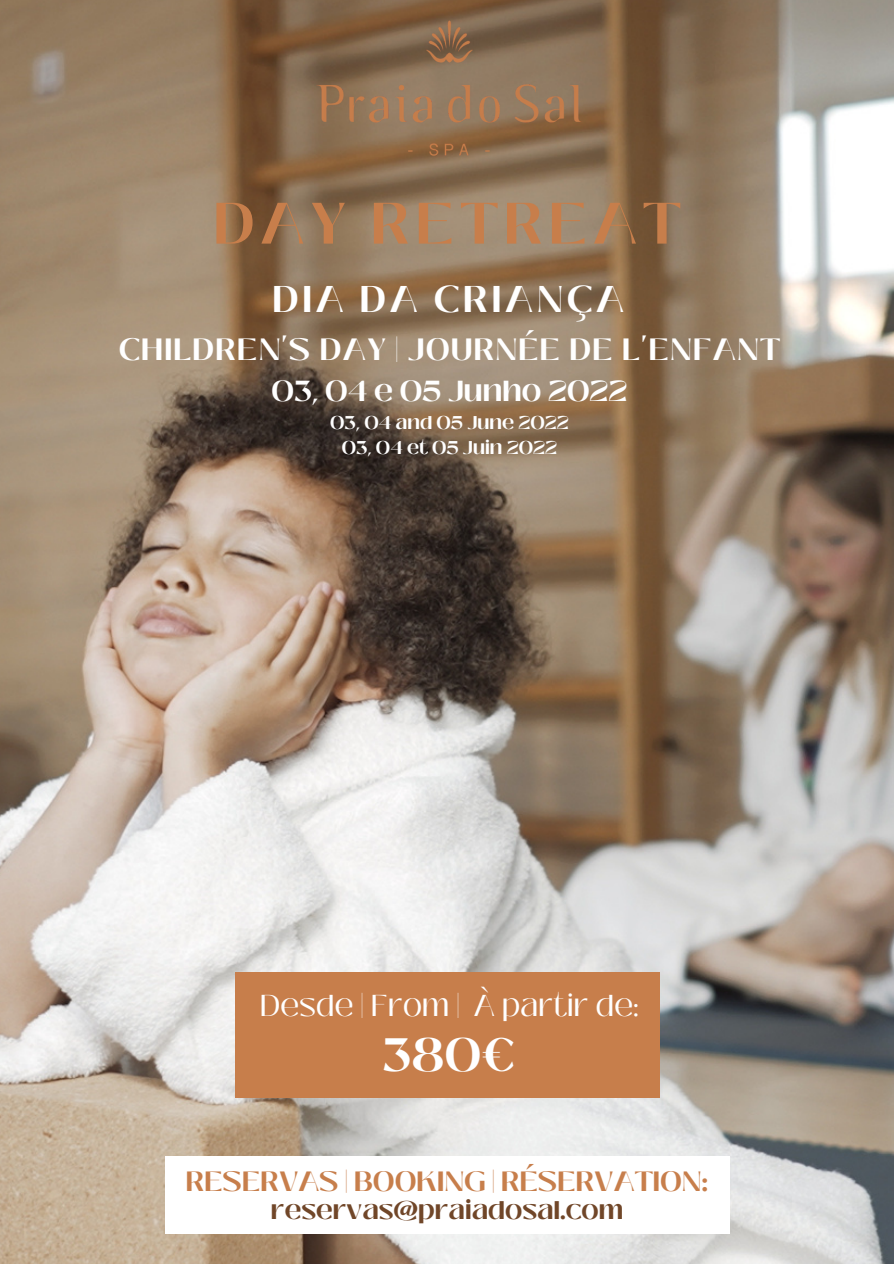
<style>
.page{position:relative;width:894px;height:1264px;background:#fff}
.page>*{position:absolute;margin:0;border:0;box-sizing:border-box;transform-origin:0 0}
.t1{font:700 58.05px "Black Mango";letter-spacing:.1em;color:#c77e4b}
.t2{font:700 46.65px "Black Mango";color:#fff}
.t3{font:700 37.05px "Black Mango";letter-spacing:.1em;color:#fff}
.t4{font:700 30.75px "Black Mango";letter-spacing:.04em;color:#fff}
.t5{font:30.15px "Black Mango";color:#fff}
.t6{font:700 28.95px "Black Mango";color:#fff}
.t7{font:700 27.75px "Black Mango";color:#c77e4b}
.t8{font:700 25.35px "Black Mango";color:#704628}
.t9{font:700 18.45px "Black Mango";color:#fff}
</style>
<div class="page">
<img style="left:0;top:0;width:893px;height:1263px">
<img style="left:301px;top:10px;width:297px;height:159px">
<div style="left:165px;top:1155px;width:564px;height:78px;background:#fff"></div>
<div style="left:235px;top:972px;width:424px;height:125px;background:#c77e4b"></div>
<p class="t1" style="left:213px;top:180px;width:468px">DAY RETREAT</p>
<p class="t3" style="left:272px;top:271px;width:353px">DIA DA CRIANÇA</p>
<p class="t4" style="left:119px;top:326px;width:662px">CHILDREN'S DAY | JOURNÉE DE L'ENFANT</p>
<p class="t6" style="left:271px;top:369px;width:357px">03, 04 e 05 Junho 2022</p>
<p class="t9" style="left:330px;top:409px;width:240px">03, 04 and 05 June 2022</p>
<p class="t9" style="left:341px;top:434px;width:217px">03, 04 et 05 Juin 2022</p>
<p class="t5" style="left:260px;top:982px;width:381px">Desde | From | À partir de:</p>
<p class="t2" style="left:382px;top:1019px;width:135px">380€</p>
<p class="t7" style="left:186px;top:1159px;width:524px">RESERVAS | BOOKING | RÉSERVATION:</p>
<p class="t8" style="left:271px;top:1190px;width:354px">reservas@praiadosal.com</p>
</div>
